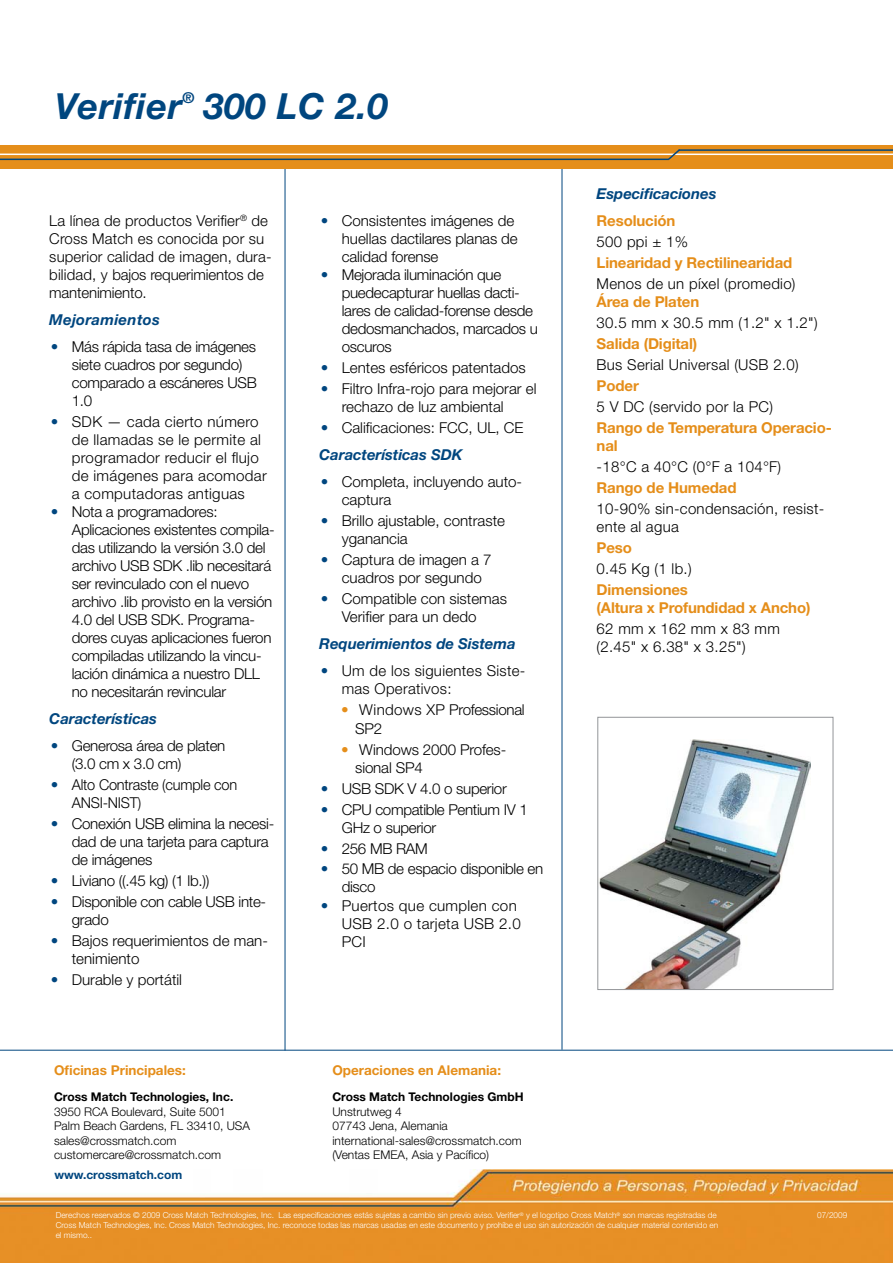
<style>
.page{position:relative;width:893px;height:1263px;background:#fff}
.page>*{position:absolute;margin:0;border:0;box-sizing:border-box;transform-origin:0 0}
.t1{font:italic 700 36px "Helvetica Neue LT Std";letter-spacing:.02em;color:#00467f}
.Back_bullet_text{font:300 15px/18px "Helvetica Neue LT Std";letter-spacing:-.02em;color:#000}
.Back_bullet_text-2{font:300 15px/18px "Helvetica Neue LT Std";color:#000}
.Back_bullet_text-3{font:300 15px/18px "Helvetica Neue LT Std";letter-spacing:.02em;color:#000}
.back_subheading_text{font:700 15px/18px "Helvetica Neue LT Std";letter-spacing:-.01em;color:#e58e1a}
.front_subtitle{font:300 15px/18px "Helvetica Neue LT Std";letter-spacing:.01em;color:#000}
.back_text{font:300 15px/18px "Helvetica Neue LT Std";letter-spacing:.02em;color:#000}
.back_blue_heading{font:italic 700 15px "Helvetica Neue LT Std";letter-spacing:-.005em;color:#00467f}
.back_subheading_text-2{font:300 15px/21px "Helvetica Neue LT Std";letter-spacing:.02em;color:#000}
.back_orange_bullet{font:300 15px/19.5px "Helvetica Neue LT Std";letter-spacing:-.01em;color:#000}
.front_text{font:300 15px "Helvetica Neue LT Std";letter-spacing:.02em;color:#000}
.front_subtitle-2{font:italic 700 15px "Helvetica Neue LT Std";letter-spacing:.02em;color:#00467f}
.t2{font:700 13.5px "Helvetica Neue LT Std";color:#e58e1a}
.t3{font:300 12px "Helvetica Neue LT Std";color:#000}
.t4{font:700 12px "Helvetica Neue LT Std";color:#000}
.t5{font:700 12px "Helvetica Neue LT Std";color:#00467f}
.back_copywright_date{font:300 8.25px/9.9px "Helvetica Neue LT Std";color:#fff}
.s1{color:#00467f}
.s2{color:#e58e1a}
.s3{font-weight:700;color:#e58e1a}
</style>
<div class="page">
<hr style="left:562px;top:156px;width:1px;height:894px;background:#00467f">
<img style="left:600px;top:740px;width:211px;height:248px">
<div style="left:598px;top:717px;width:235px;height:273px;border:1px solid #939598"></div>
<img style="left:0;top:1169px;width:893px;height:94px">
<hr style="left:285px;top:161px;width:1px;height:889px;background:#00467f">
<hr style="left:0;top:1050px;width:893px;height:1px;background:#00467f">
<div style="left:0;top:146px;width:893px;height:23px;background:#e58e1a"></div>
<hr style="left:0;top:154px;width:893px;height:1px;background:#fff">
<hr style="left:0;top:159px;width:669px;height:1px;background:#00467f">
<svg style="left:667px;top:149px;width:15px;height:12px"></svg>
<hr style="left:679px;top:149px;width:214px;height:2px;background:#00467f">
<p class="t1" style="left:55px;top:84px;width:128px">Verifier</p>
<p class="back_blue_heading" style="left:182px;top:88px;width:13px">®</p>
<p class="t1" style="left:204px;top:84px;width:185px">300 LC 2.0</p>
<p class="front_subtitle" style="left:49px;top:211px;width:224px">La línea de productos Verifier<sup>®</sup> de<br>Cross Match es conocida por su superior calidad de imagen, dura&shy;bilidad, y bajos requerimientos de mantenimiento.</p>
<p class="front_subtitle-2" style="left:49px;top:310px;width:112px">Mejoramientos</p>
<p class="Back_bullet_text" style="left:72px;top:337px;width:186px;text-indent:-21px"><span class="s1">•</span> Más rápida tasa de imágenes siete cuadros por segundo) comparado a escáneres USB<br>1.0</p>
<p class="Back_bullet_text-3" style="left:72px;top:412px;width:197px;text-indent:-21px"><span class="s1">•</span> SDK — cada cierto número de llamadas se le permite al programador reducir el flujo de imágenes para acomodar a computadoras antiguas</p>
<p class="Back_bullet_text" style="left:72px;top:502px;width:205px;text-indent:-21px"><span class="s1">•</span> Nota a programadores:<br>Aplicaciones existentes compila&shy;das utilizando la versión 3.0 del archivo USB SDK .lib necesitará ser revinculado con el nuevo archivo .lib provisto en la versión<br>4.0 del USB SDK. Programa&shy;dores cuyas aplicaciones fueron compiladas utilizando la vincu&shy;lación dinámica a nuestro DLL no necesitarán revincular</p>
<p class="back_blue_heading" style="left:49px;top:709px;width:109px">Características</p>
<p class="Back_bullet_text" style="left:72px;top:736px;width:155px;text-indent:-21px"><span class="s1">•</span> Generosa área de platen (3.0 cm x 3.0 cm)</p>
<p class="Back_bullet_text" style="left:72px;top:775px;width:167px;text-indent:-21px"><span class="s1">•</span> Alto Contraste (cumple con<br>ANSI-NIST)</p>
<p class="Back_bullet_text" style="left:72px;top:814px;width:204px;text-indent:-21px"><span class="s1">•</span> Conexión USB elimina la necesi&shy;dad de una tarjeta para captura de imágenes</p>
<p class="Back_bullet_text" style="left:51px;top:871px;width:160px"><span class="s1">•</span> Liviano ((.45 kg) (1 lb.))</p>
<p class="Back_bullet_text" style="left:72px;top:892px;width:196px;text-indent:-21px"><span class="s1">•</span> Disponible con cable USB inte&shy;grado</p>
<p class="Back_bullet_text-2" style="left:72px;top:931px;width:198px;text-indent:-21px"><span class="s1">•</span> Bajos requerimientos de man&shy;tenimiento</p>
<p class="Back_bullet_text-2" style="left:51px;top:970px;width:133px"><span class="s1">•</span> Durable y portátil</p>
<p class="t2" style="left:54px;top:1062px;width:133px">Oficinas Principales:</p>
<p class="t4" style="left:54px;top:1089px;width:181px">Cross Match Technologies, Inc.</p>
<p class="t3" style="left:54px;top:1104px;width:173px">3950 RCA Boulevard, Suite 5001</p>
<p class="t3" style="left:54px;top:1118px;width:198px">Palm Beach Gardens, FL 33410, USA</p>
<p class="t3" style="left:54px;top:1133px;width:124px">sales@crossmatch.com</p>
<p class="t3" style="left:54px;top:1147px;width:168px">customercare@crossmatch.com</p>
<p class="t5" style="left:54px;top:1168px;width:129px">www.crossmatch.com</p>
<p class="Back_bullet_text" style="left:342px;top:211px;width:177px;text-indent:-21px"><span class="s1">•</span> Consistentes imágenes de huellas dactilares planas de calidad forense</p>
<p class="Back_bullet_text" style="left:342px;top:265px;width:198px;text-indent:-21px"><span class="s1">•</span> Mejorada iluminación que puedecapturar huellas dacti&shy;lares de calidad-forense desde dedosmanchados, marcados u oscuros</p>
<p class="Back_bullet_text-2" style="left:321px;top:358px;width:207px"><span class="s1">•</span> Lentes esféricos patentados</p>
<p class="Back_bullet_text-2" style="left:342px;top:379px;width:196px;text-indent:-21px"><span class="s1">•</span> Filtro Infra-rojo para mejorar el rechazo de luz ambiental</p>
<p class="Back_bullet_text-2" style="left:321px;top:418px;width:204px"><span class="s1">•</span> Calificaciones: FCC, UL, CE</p>
<p class="back_blue_heading" style="left:319px;top:445px;width:145px">Características SDK</p>
<p class="Back_bullet_text-2" style="left:342px;top:472px;width:182px;text-indent:-21px"><span class="s1">•</span> Completa, incluyendo auto&shy;captura</p>
<p class="Back_bullet_text-2" style="left:342px;top:511px;width:165px;text-indent:-21px"><span class="s1">•</span> Brillo ajustable, contraste yganancia</p>
<p class="Back_bullet_text-2" style="left:342px;top:550px;width:151px;text-indent:-21px"><span class="s1">•</span> Captura de imagen a 7 cuadros por segundo</p>
<p class="Back_bullet_text-2" style="left:342px;top:589px;width:167px;text-indent:-21px"><span class="s1">•</span> Compatible con sistemas<br>Verifier para un dedo</p>
<p class="back_blue_heading" style="left:319px;top:634px;width:198px">Requerimientos de Sistema</p>
<p class="Back_bullet_text-3" style="left:342px;top:661px;width:185px;text-indent:-21px"><span class="s1">•</span> Um de los siguientes Siste&shy;mas Operativos:</p>
<p class="back_orange_bullet" style="left:355px;top:699px;width:171px;text-indent:-14px"><span class="s2">•</span> Windows XP Professional<br>SP2</p>
<p class="back_orange_bullet" style="left:355px;top:740px;width:153px;line-height:18px;text-indent:-14px"><span class="s2">•</span> Windows 2000 Profes&shy;sional SP4</p>
<p class="Back_bullet_text" style="left:321px;top:779px;width:188px"><span class="s1">•</span> USB SDK V 4.0 o superior</p>
<p class="Back_bullet_text" style="left:342px;top:800px;width:188px;text-indent:-21px"><span class="s1">•</span> CPU compatible Pentium IV 1<br>GHz o superior</p>
<p class="Back_bullet_text" style="left:321px;top:839px;width:108px"><span class="s1">•</span> 256 MB RAM</p>
<p class="Back_bullet_text" style="left:342px;top:859px;width:203px;text-indent:-21px"><span class="s1">•</span> 50 MB de espacio disponible en disco</p>
<p class="Back_bullet_text-3" style="left:342px;top:896px;width:181px;text-indent:-21px"><span class="s1">•</span> Puertos que cumplen con<br>USB 2.0 o tarjeta USB 2.0<br>PCI</p>
<p class="t2" style="left:332px;top:1062px;width:170px">Operaciones en Alemania:</p>
<p class="t4" style="left:332px;top:1089px;width:193px">Cross Match Technologies GmbH</p>
<p class="t3" style="left:332px;top:1104px;width:71px">Unstrutweg 4</p>
<p class="t3" style="left:332px;top:1118px;width:117px">07743 Jena, Alemania</p>
<p class="t3" style="left:332px;top:1133px;width:191px">international-sales@crossmatch.com</p>
<p class="t3" style="left:332px;top:1147px;width:158px">(Ventas EMEA, Asia y Pacífico)</p>
<p class="back_blue_heading" style="left:597px;top:184px;width:121px">Especificaciones</p>
<p class="back_subheading_text" style="left:597px;top:211px;width:80px">Resolución</p>
<p class="front_text" style="left:597px;top:232px;width:93px">500 ppi ± 1%</p>
<p class="back_subheading_text" style="left:597px;top:253px;width:197px">Linearidad y Rectilinearidad</p>
<p class="front_text" style="left:597px;top:274px;width:200px">Menos de un píxel (promedio)</p>
<p class="back_subheading_text" style="left:597px;top:292px;width:104px">Área de Platen</p>
<p class="back_text" style="left:597px;top:313px;width:223px">30.5 mm x 30.5 mm (1.2" x 1.2")</p>
<p class="back_subheading_text" style="left:597px;top:334px;width:102px">Salida (Digital)</p>
<p class="back_text" style="left:597px;top:355px;width:204px">Bus Serial Universal (USB 2.0)</p>
<p class="back_subheading_text-2" style="left:597px;top:374px;width:178px"><span class="s3">Poder<br></span>5 V DC (servido por la PC)</p>
<p class="back_subheading_text" style="left:597px;top:418px;width:237px">Rango de Temperatura Operacio&shy;nal</p>
<p class="back_subheading_text-2" style="left:597px;top:455px;width:186px">-18°C a 40°C (0°F a 104°F)</p>
<p class="back_subheading_text" style="left:597px;top:478px;width:141px">Rango de Humedad</p>
<p class="back_text" style="left:597px;top:499px;width:229px">10-90% sin-condensación, resist&shy;ente al agua</p>
<p class="back_subheading_text-2" style="left:597px;top:536px;width:97px"><span class="s3">Peso<br></span>0.45 Kg (1 lb.)</p>
<p class="back_subheading_text" style="left:597px;top:580px;width:215px">Dimensiones<br>(Altura x Profundidad x Ancho)</p>
<p class="back_text" style="left:597px;top:619px;width:185px">62 mm x 162 mm x 83 mm (2.45" x 6.38" x 3.25")</p>
<p class="back_copywright_date" style="left:56px;top:1210px;width:664px">Derechos reservados © 2009 Cross Match Technologies, Inc. Las especificaciones estás sujetas a cambio sin previo aviso. Verifier<sup>®</sup> y el logotipo Cross Match<sup>®</sup> son marcas registradas de<br>Cross Match Technologies, Inc. Cross Match Technologies, Inc. reconoce todas las marcas usadas en este documento y prohíbe el uso sin autorización de cualquier material contenido en el mismo..</p>
<p class="back_copywright_date" style="left:817px;top:1210px;width:32px">07/2009</p>
</div>
